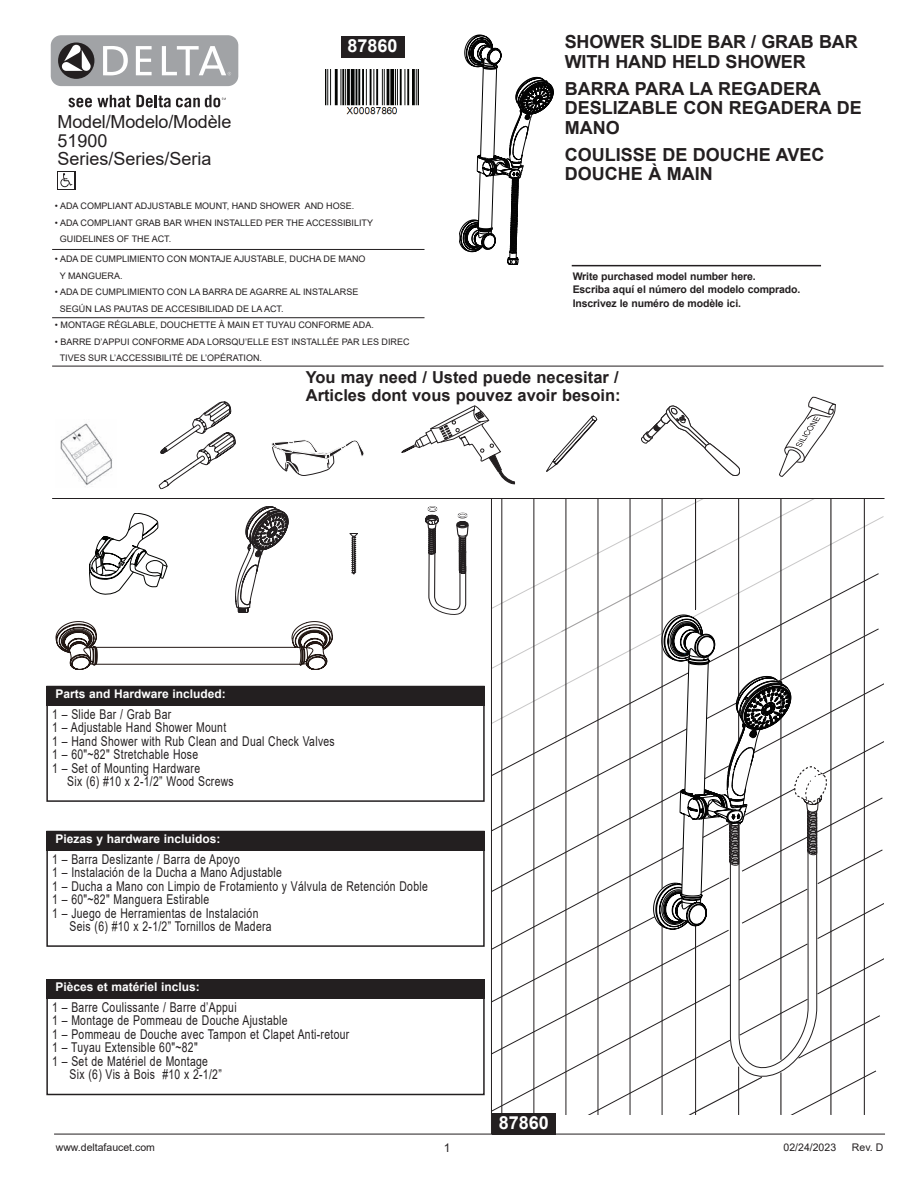
<style>
.page{position:relative;width:918px;height:1188px;background:#fff}
.page>*{position:absolute;margin:0;border:0;box-sizing:border-box;transform-origin:0 0}
.t1{font:700 18px/19.5px "Arial";color:#231f20}
.t2{font:18px/18.8px "Arial";color:#231f20}
.t3{font:700 18px "Arial";color:#fff}
.t4{font:700 16.5px/18px "Arial";color:#231f20}
.t5{font:13.5px "Arial";letter-spacing:.03em;color:#231f20;scale:.77 1}
.t6{font:700 12px "Arial";color:#fff}
.t7{font:12px "Arial";color:#231f20}
.t8{font:700 10.5px/13.5px "Arial";letter-spacing:-.01em;color:#231f20}
.t9{font:10.5px "Arial";color:#231f20}
.t10{font:9px/16.5px "Arial";color:#231f20}
</style>
<div class="page">
<hr style="left:491px;top:499px;width:1px;height:635px;background:#231f20">
<hr style="left:572px;top:265px;width:249px;height:1px;background:#231f20">
<hr style="left:52px;top:366px;width:832px;height:1px;background:#231f20">
<hr style="left:54px;top:1134px;width:831px;height:1px;background:#231f20">
<hr style="left:52px;top:498px;width:833px;height:1px;background:#231f20">
<svg style="left:158px;top:401px;width:78px;height:89px"></svg>
<svg style="left:459px;top:35px;width:94px;height:230px"></svg>
<svg style="left:401px;top:405px;width:114px;height:80px"></svg>
<div style="left:341px;top:36px;width:64px;height:21px;background:#231f20"></div>
<div style="left:492px;top:1113px;width:64px;height:22px;background:#231f20"></div>
<div style="left:51px;top:35px;width:187px;height:51px;background:#a1a3a6;border-radius:10px"></div>
<div style="left:58px;top:43px;width:36px;height:36px;background:#231f20;border-radius:50%"></div>
<svg style="left:103px;top:46px;width:25px;height:29px"></svg>
<svg style="left:136px;top:46px;width:16px;height:29px"></svg>
<svg style="left:162px;top:46px;width:69px;height:29px"></svg>
<svg style="left:61px;top:44px;width:30px;height:27px"></svg>
<svg style="left:68px;top:95px;width:62px;height:12px"></svg>
<svg style="left:136px;top:95px;width:90px;height:12px"></svg>
<svg style="left:546px;top:415px;width:52px;height:57px"></svg>
<svg style="left:641px;top:406px;width:99px;height:70px"></svg>
<img style="left:60px;top:423px;width:53px;height:64px">
<svg style="left:271px;top:440px;width:93px;height:36px"></svg>
<div style="left:46px;top:686px;width:439px;height:116px;border:2px solid #231f20"></div>
<div style="left:46px;top:831px;width:439px;height:116px;border:2px solid #231f20"></div>
<div style="left:46px;top:979px;width:439px;height:116px;border:2px solid #231f20"></div>
<div style="left:46px;top:686px;width:439px;height:20px;background:#231f20"></div>
<div style="left:46px;top:831px;width:439px;height:20px;background:#231f20"></div>
<div style="left:46px;top:979px;width:439px;height:20px;background:#231f20"></div>
<svg style="left:89px;top:513px;width:78px;height:81px"></svg>
<svg style="left:56px;top:621px;width:277px;height:49px"></svg>
<svg style="left:235px;top:506px;width:53px;height:107px"></svg>
<svg style="left:426px;top:506px;width:42px;height:109px"></svg>
<svg style="left:350px;top:533px;width:8px;height:41px"></svg>
<svg style="left:779px;top:397px;width:57px;height:80px"></svg>
<svg style="left:492px;top:499px;width:392px;height:616px"></svg>
<hr style="left:662px;top:926px;width:1px;height:189px;background:#231f20">
<hr style="left:662px;top:499px;width:1px;height:390px;background:#231f20">
<hr style="left:630px;top:499px;width:1px;height:616px;background:#231f20">
<hr style="left:598px;top:499px;width:1px;height:616px;background:#231f20">
<hr style="left:566px;top:499px;width:1px;height:616px;background:#231f20">
<hr style="left:534px;top:499px;width:1px;height:616px;background:#231f20">
<hr style="left:502px;top:499px;width:1px;height:616px;background:#231f20">
<svg style="left:60px;top:178px;width:9px;height:9px"></svg>
<svg style="left:63px;top:173px;width:9px;height:13px"></svg>
<hr style="left:52px;top:249px;width:373px;height:1px;background:#231f20">
<hr style="left:52px;top:317px;width:373px;height:1px;background:#231f20">
<img style="left:325px;top:70px;width:94px;height:45px">
<h1 class="t2" style="left:58px;top:112px;width:175px">Model/Modelo/Modèle<br>51900<br>Series/Series/Seria</h1>
<h1 class="t3" style="left:348px;top:33px;width:52px">87860</h1>
<p class="t10" style="left:55px;top:198px;width:301px">• ADA COMPLIANT ADJUSTABLE MOUNT, HAND SHOWER AND HOSE.</p>
<p class="t10" style="left:60px;top:214px;width:315px;text-indent:-5px">• ADA COMPLIANT GRAB BAR WHEN INSTALLED PER THE ACCESSIBILITY<br>GUIDELINES OF THE ACT.</p>
<p class="t10" style="left:60px;top:251px;width:307px;text-indent:-5px">• ADA DE CUMPLIMIENTO CON MONTAJE AJUSTABLE, DUCHA DE MANO<br>Y MANGUERA.</p>
<p class="t10" style="left:60px;top:284px;width:300px;text-indent:-5px">• ADA DE CUMPLIMIENTO CON LA BARRA DE AGARRE AL INSTALARSE<br>SEGÚN LAS PAUTAS DE ACCESIBILIDAD DE LA ACT.</p>
<p class="t10" style="left:55px;top:317px;width:321px">• MONTAGE RÉGLABLE, DOUCHETTE À MAIN ET TUYAU CONFORME ADA.</p>
<p class="t10" style="left:60px;top:333px;width:351px;text-indent:-5px">• BARRE D’APPUI CONFORME ADA LORSQU’ELLE EST INSTALLÉE PAR LES DIREC<br>TIVES SUR L’ACCESSIBILITÉ DE L’OPÉRATION.</p>
<h1 class="t1" style="left:565px;top:32px;width:294px">SHOWER SLIDE BAR / GRAB BAR<br>WITH HAND HELD SHOWER</h1>
<h1 class="t1" style="left:565px;top:79px;width:298px">BARRA PARA LA REGADERA<br>DESLIZABLE CON REGADERA DE<br>MANO</h1>
<h1 class="t1" style="left:565px;top:145px;width:261px">COULISSE DE DOUCHE AVEC<br>DOUCHE À MAIN</h1>
<p class="t8" style="left:573px;top:269px;width:229px">Write purchased model number here.<br>Escriba aquí el número del modelo comprado.<br>Inscrivez le numéro de modèle ici.</p>
<p class="t4" style="left:306px;top:368px;width:316px">You may need / Usted puede necesitar /<br>Articles dont vous pouvez avoir besoin:</p>
<p class="t6" style="left:56px;top:685px;width:172px">Parts and Hardware included:</p>
<p class="t5" style="left:52px;top:705px;width:156px">1 – Slide Bar / Grab Bar</p>
<p class="t5" style="left:52px;top:718px;width:228px">1 – Adjustable Hand Shower Mount</p>
<p class="t5" style="left:52px;top:732px;width:369px">1 – Hand Shower with Rub Clean and Dual Check Valves</p>
<p class="t5" style="left:52px;top:745px;width:191px">1 – 60"~82" Stretchable Hose</p>
<p class="t5" style="left:52px;top:759px;width:194px">1 – Set of Mounting Hardware</p>
<p class="t5" style="left:67px;top:772px;width:218px">Six (6) #10 x 2-1/2” Wood Screws</p>
<p class="t6" style="left:56px;top:830px;width:167px">Piezas y hardware incluidos:</p>
<p class="t5" style="left:52px;top:850px;width:245px">1 – Barra Deslizante / Barra de Apoyo</p>
<p class="t5" style="left:52px;top:863px;width:300px">1 – Instalación de la Ducha a Mano Adjustable</p>
<p class="t5" style="left:52px;top:877px;width:489px">1 – Ducha a Mano con Limpio de Frotamiento y Válvula de Retención Doble</p>
<p class="t5" style="left:52px;top:890px;width:206px">1 – 60"~82" Manguera Estirable</p>
<p class="t5" style="left:52px;top:904px;width:269px">1 – Juego de Herramientas de Instalación</p>
<p class="t5" style="left:70px;top:917px;width:264px">Seis (6) #10 x 2-1/2” Tornillos de Madera</p>
<p class="t6" style="left:56px;top:978px;width:146px">Pièces et matériel inclus:</p>
<p class="t5" style="left:52px;top:998px;width:241px">1 – Barre Coulissante / Barre d’Appui</p>
<p class="t5" style="left:52px;top:1011px;width:307px">1 – Montage de Pommeau de Douche Ajustable</p>
<p class="t5" style="left:52px;top:1025px;width:387px">1 – Pommeau de Douche avec Tampon et Clapet Anti-retour</p>
<p class="t5" style="left:52px;top:1038px;width:191px">1 – Tuyau Extensible 60"~82"</p>
<p class="t5" style="left:52px;top:1052px;width:204px">1 – Set de Matériel de Montage</p>
<p class="t5" style="left:70px;top:1065px;width:199px">Six (6) Vis à Bois #10 x 2-1/2”</p>
<p class="t9" style="left:56px;top:1140px;width:101px">www.deltafaucet.com</p>
<p class="t7" style="left:444px;top:1139px;width:8px">1</p>
<h1 class="t3" style="left:499px;top:1110px;width:52px">87860</h1>
<p class="t9" style="left:784px;top:1140px;width:54px">02/24/2023</p>
<p class="t9" style="left:852px;top:1140px;width:33px">Rev. D</p>
</div>
